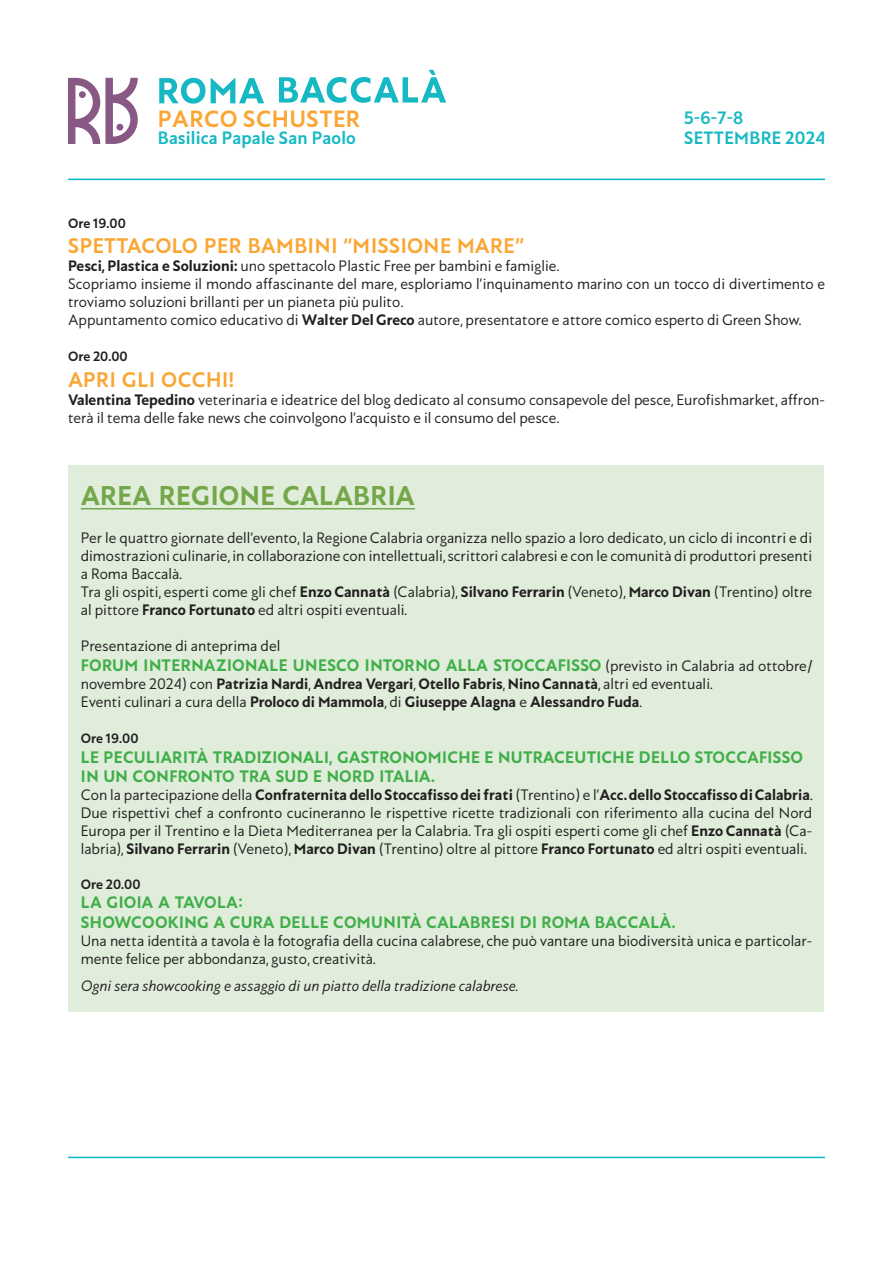
<style>
.page{position:relative;width:893px;height:1263px;background:#fff}
.page>*{position:absolute;margin:0;border:0;box-sizing:border-box;transform-origin:0 0}
.t1{font:27px "Astro 70";letter-spacing:.015em;color:#75a74a}
.t2{font:23.4px "Astro 65";letter-spacing:.02em;color:#faa634}
.t3{font:21px "Astro 65";letter-spacing:.02em;color:#faa633}
.t4{font:17.7px/19.8px "Astro 65";letter-spacing:.01em;color:#16b9c3}
.t5{font:16.5px/19.5px "Astro 70";letter-spacing:.015em;color:#40ae49}
.t6{font:15px/18px "Astro 40";letter-spacing:-.005em;color:#231f20}
.t7{font:15px/18px "Astro 70";color:#231f20}
.t8{font:15px "Astro 40 s";letter-spacing:-.005em;color:#231f20}
.t9{font:13.5px "Astro 65";color:#231f20}
.s1{font-family:"Astro 70"}
.s2{font-family:"Astro 40";font-size:15px;color:#231f20}
.s3{font-family:"Astro 40"}
</style>
<div class="page">
<hr style="left:68px;top:1157px;width:757px;height:1px;background:#03bac6">
<hr style="left:68px;top:179px;width:757px;height:1px;background:#03bac6">
<svg style="left:68px;top:78px;width:70px;height:66px"></svg>
<svg style="left:211px;top:78px;width:53px;height:25px"></svg>
<svg style="left:159px;top:78px;width:46px;height:26px"></svg>
<svg style="left:279px;top:70px;width:167px;height:33px"></svg>
<div style="left:69px;top:466px;width:755px;height:546px;background:#dfedda"></div>
<hr style="left:81px;top:508px;width:110px;height:1px;background:#75a74a">
<hr style="left:191px;top:508px;width:70px;height:1px;background:#75a74a">
<hr style="left:261px;top:508px;width:154px;height:1px;background:#75a74a">
<h2 class="t2" style="left:158px;top:102px;width:204px">PARCO SCHUSTER</h2>
<p class="t4" style="left:158px;top:126px;width:199px">Basilica Papale San Paolo</p>
<p class="t4" style="left:684px;top:107px;width:143px">5-6-7-8<br>SETTEMBRE 2024</p>
<p class="t9" style="left:68px;top:213px;width:59px">Ore 19.00</p>
<h3 class="t3" style="left:68px;top:230px;width:458px">SPETTACOLO PER BAMBINI “MISSIONE MARE”</h3>
<p class="t6" style="left:68px;top:256px;width:758px"><span class="s1">Pesci, Plastica e Soluzioni:</span> uno spettacolo Plastic Free per bambini e famiglie.<br>Scopriamo insieme il mondo affascinante del mare, esploriamo l’inquinamento marino con un tocco di divertimento e troviamo soluzioni brillanti per un pianeta più pulito.<br>Appuntamento comico educativo di <span class="s1">Walter Del Greco</span> autore, presentatore e attore comico esperto di Green Show.</p>
<p class="t9" style="left:68px;top:346px;width:61px">Ore 20.00</p>
<h3 class="t3" style="left:68px;top:363px;width:168px">APRI GLI OCCHI!</h3>
<p class="t6" style="left:68px;top:389px;width:758px"><span class="s1">Valentina Tepedino</span> veterinaria e ideatrice del blog dedicato al consumo consapevole del pesce, Eurofishmarket, affron&shy;terà il tema delle fake news che coinvolgono l’acquisto e il consumo del pesce.</p>
<h1 class="t1" style="left:81px;top:475px;width:336px">AREA REGIONE CALABRIA</h1>
<p class="t6" style="left:81px;top:528px;width:733px">Per le quattro giornate dell’evento, la Regione Calabria organizza nello spazio a loro dedicato, un ciclo di incontri e di dimostrazioni culinarie, in collaborazione con intellettuali, scrittori calabresi e con le comunità di produttori presenti a Roma Baccalà.<br>Tra gli ospiti, esperti come gli chef <span class="s1">Enzo Cannatà</span> (Calabria), <span class="s1">Silvano Ferrarin</span> (Veneto), <span class="s1">Marco Divan</span> (Trentino) oltre al pittore <span class="s1">Franco Fortunato</span> ed altri ospiti eventuali.</p>
<p class="t6" style="left:81px;top:636px;width:201px">Presentazione di anteprima del</p>
<p class="t5" style="left:81px;top:654px;width:733px">FORUM INTERNAZIONALE UNESCO INTORNO ALLA STOCCAFISSO <span class="s2">(previsto in Calabria ad ottobre/</span></p>
<p class="t7" style="left:81px;top:673px;width:633px"><span class="s3">novembre 2024) con</span> Patrizia Nardi<span class="s3">,</span> Andrea Vergari<span class="s3">,</span> Otello Fabris<span class="s3">,</span> Nino Cannatà<span class="s3">, altri ed eventuali.<br>Eventi culinari a cura della</span> Proloco di Mammola<span class="s3">, di</span> Giuseppe Alagna <span class="s3">e</span> Alessandro Fuda<span class="s3">.</span></p>
<p class="t9" style="left:81px;top:728px;width:59px">Ore 19.00</p>
<p class="t5" style="left:81px;top:746px;width:723px">LE PECULIARITÀ TRADIZIONALI, GASTRONOMICHE E NUTRACEUTICHE DELLO STOCCAFISSO<br>IN UN CONFRONTO TRA SUD E NORD ITALIA.</p>
<p class="t7" style="left:81px;top:785px;width:733px"><span class="s3">Con la partecipazione della</span> Confraternita dello Stoccafisso dei frati <span class="s3">(Trentino) e l’</span>Acc. dello Stoccafisso di Calabria<span class="s3">.</span></p>
<p class="t6" style="left:81px;top:803px;width:733px;text-align:justify">Due rispettivi chef a confronto cucineranno le rispettive ricette tradizionali con riferimento alla cucina del Nord Europa per il Trentino e la Dieta Mediterranea per la Calabria. Tra gli ospiti esperti come gli chef <span class="s1">Enzo Cannatà</span> (Ca&shy;labria), <span class="s1">Silvano Ferrarin</span> (Veneto), <span class="s1">Marco Divan</span> (Trentino) oltre al pittore <span class="s1">Franco Fortunato</span> ed altri ospiti eventuali.</p>
<p class="t9" style="left:81px;top:873px;width:61px">Ore 20.00</p>
<p class="t5" style="left:81px;top:891px;width:596px">LA GIOIA A TAVOLA:<br>SHOWCOOKING A CURA DELLE COMUNITÀ CALABRESI DI ROMA BACCALÀ.</p>
<p class="t6" style="left:81px;top:931px;width:733px">Una netta identità a tavola è la fotografia della cucina calabrese, che può vantare una biodiversità unica e particolar&shy;mente felice per abbondanza, gusto, creatività.</p>
<p class="t8" style="left:81px;top:975px;width:439px">Ogni sera showcooking e assaggio di un piatto della tradizione calabrese.</p>
</div>
